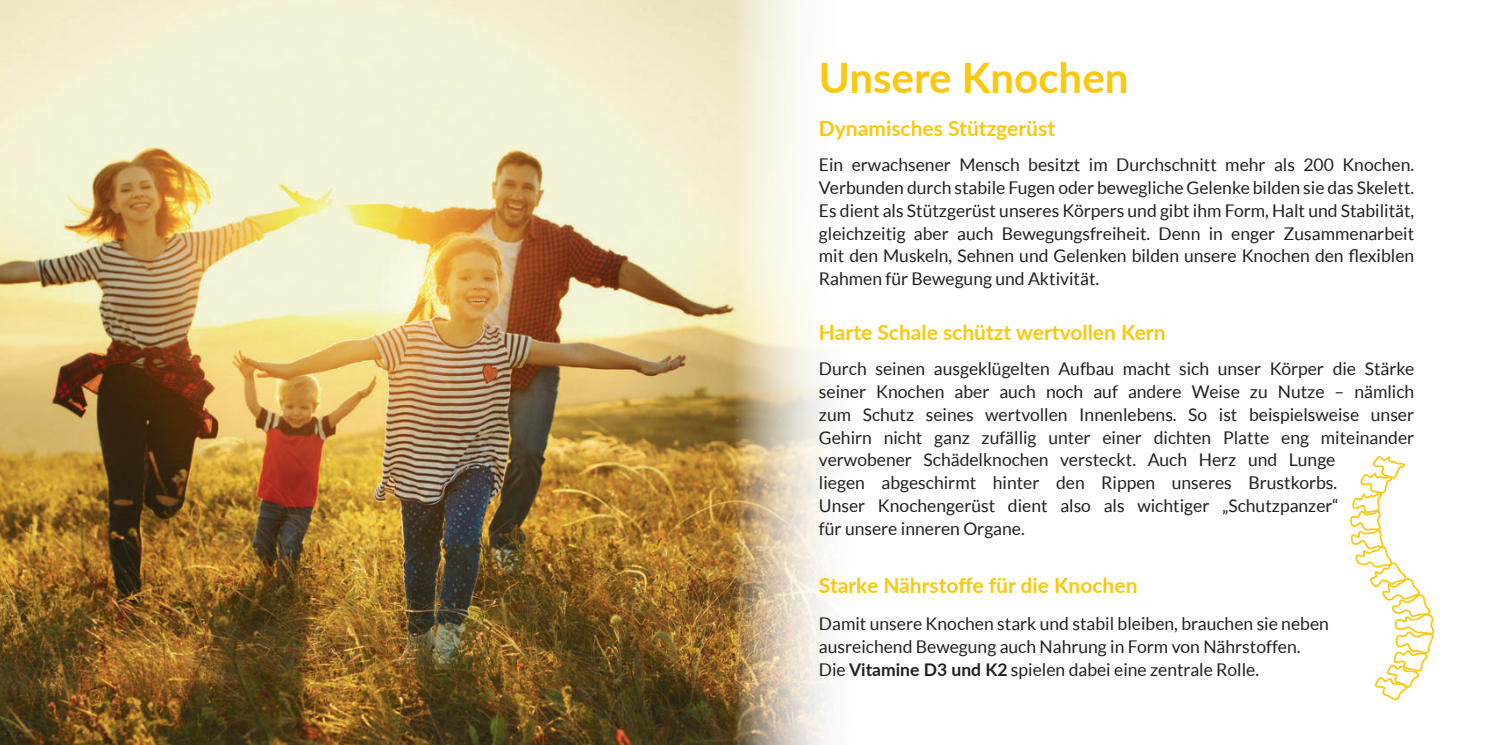
<style>
.page{position:relative;width:1489px;height:745px;background:#fff}
.page>*{position:absolute;margin:0;border:0;box-sizing:border-box;transform-origin:0 0}
.t1{font:700 42px "Lato";color:#fbc80d}
.t2{font:700 21px "Lato";color:#fbc80d}
.t3{font:17.5px/22.8px "Lato";color:#231f20}
.s1{font-weight:700}
</style>
<div class="page">
<img style="left:0;top:0;width:733px;height:744px">
<svg style="left:733px;top:0;width:99px;height:744px"></svg>
<svg style="left:1350px;top:456px;width:85px;height:243px"></svg>
<h1 class="t1" style="left:819px;top:62px;width:311px">Unsere Knochen</h1>
<p class="t2" style="left:819px;top:120px;width:238px">Dynamisches Stützgerüst</p>
<p class="t3" style="left:819px;top:153px;width:597px;text-align:justify">Ein erwachsener Mensch besitzt im Durchschnitt mehr als 200 Knochen.<br>Verbunden durch stabile Fugen oder bewegliche Gelenke bilden sie das Skelett.<br>Es dient als Stützgerüst unseres Körpers und gibt ihm Form, Halt und Stabilität, gleichzeitig aber auch Bewegungsfreiheit. Denn in enger Zusammenarbeit mit den Muskeln, Sehnen und Gelenken bilden unsere Knochen den flexiblen Rahmen für Bewegung und Aktivität.</p>
<p class="t2" style="left:819px;top:324px;width:348px">Harte Schale schützt wertvollen Kern</p>
<p class="t3" style="left:819px;top:357px;width:597px">Durch seinen ausgeklügelten Aufbau macht sich unser Körper die Stärke seiner Knochen aber auch noch auf andere Weise zu Nutze – nämlich zum Schutz seines wertvollen Innenlebens. So ist beispielsweise unser Gehirn nicht ganz zufällig unter einer dichten Platte eng miteinander verwobener Schädelknochen versteckt. Auch Herz und Lunge<br>liegen abgeschirmt hinter den Rippen unseres Brustkorbs.<br>Unser Knochengerüst dient also als wichtiger „Schutzpanzer“<br>für unsere inneren Organe.</p>
<p class="t2" style="left:819px;top:569px;width:320px">Starke Nährstoffe für die Knochen</p>
<p class="t3" style="left:819px;top:612px;width:511px">Damit unsere Knochen stark und stabil bleiben, brauchen sie neben ausreichend Bewegung auch Nahrung in Form von Nährstoffen.<br>Die <span class="s1">Vitamine D3 und K2</span> spielen dabei eine zentrale Rolle.</p>
</div>
